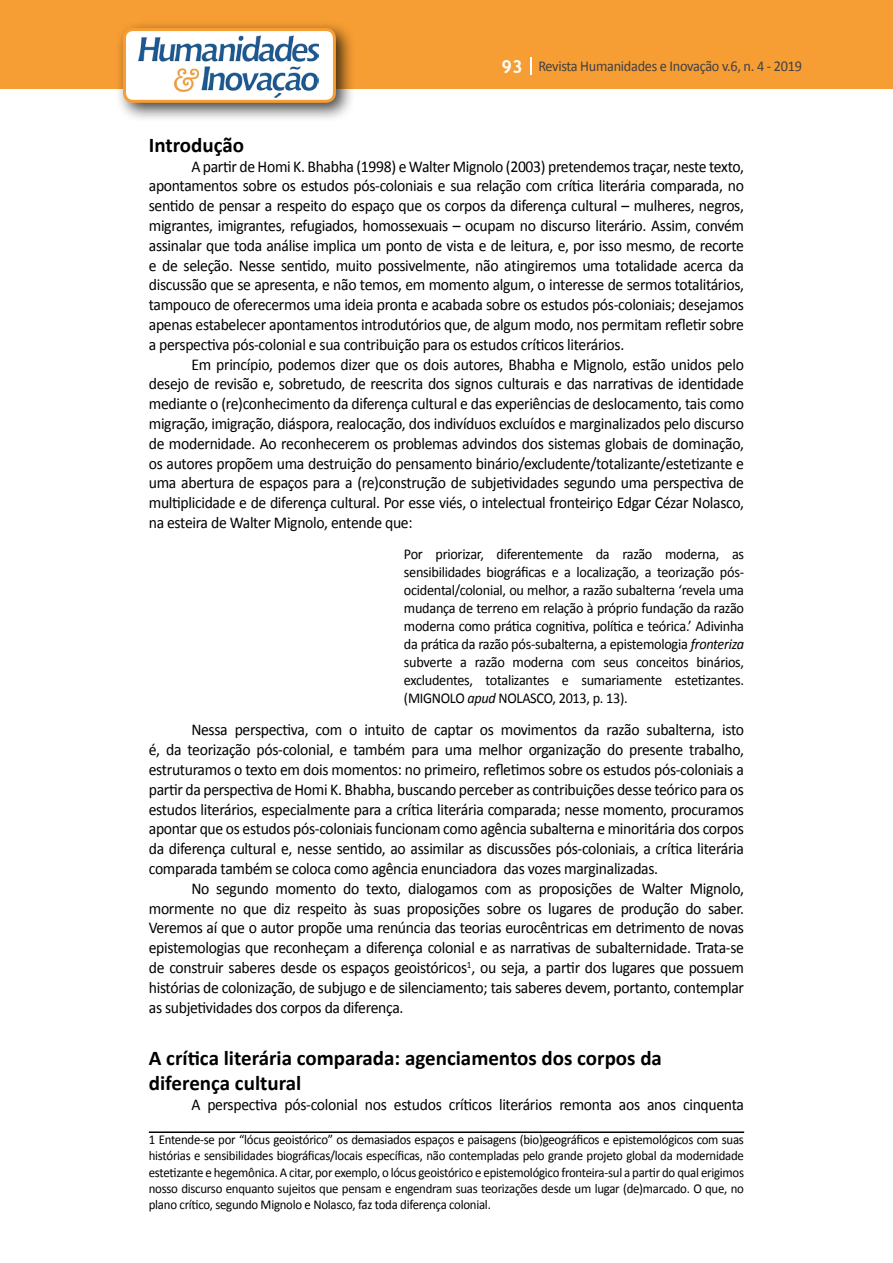
<style>
.page{position:relative;width:893px;height:1263px;background:#fff}
.page>*{position:absolute;margin:0;border:0;box-sizing:border-box;transform-origin:0 0}
.t1{font:700 21px/25.2px "Calibri";color:#000}
.t2{font:16.5px/19.8px "Calibri";letter-spacing:-.02em;color:#000;text-align:justify;scale:.95 1}
.t3{font:15px/18px "Calibri";letter-spacing:-.02em;color:#000;text-align:justify;scale:.95 1}
.t4{font:15px "Calibri";letter-spacing:-.02em;color:#414042;scale:.95 1}
.t5{font:13.5px/16.2px "Calibri";letter-spacing:-.02em;color:#000;text-align:justify;scale:.95 1}
.s1{font-family:"Trebuchet MS";font-weight:700;font-size:18px;color:#fff}
.s2{font-style:italic}
</style>
<div class="page">
<div style="left:0;top:0;width:893px;height:88px;background:#f69e34"></div>
<svg style="left:530px;top:57px;width:2px;height:18px"></svg>
<div style="left:115px;top:20px;width:241px;height:103px;background:#000;opacity:.75"></div>
<div style="left:125px;top:30px;width:209px;height:71px;background:#fff;border-radius:9px"></div>
<img style="left:138px;top:35px;width:181px;height:62px">
<div style="left:123px;top:28px;width:213px;height:75px;border:3px solid #f69e34;border-radius:9px"></div>
<hr style="left:149px;top:1131px;width:595px;height:2px;background:#000">
<p class="t4" style="left:501px;top:57px;width:318px"><span class="s1">93</span> Revista Humanidades e Inovação v.6, n. 4 - 2019</p>
<p class="t1" style="left:149px;top:132px;width:97px">Introdução</p>
<p class="t2" style="left:149px;top:156px;width:628px;text-indent:43px">A partir de Homi K. Bhabha (1998) e Walter Mignolo (2003) pretendemos traçar, neste texto, apontamentos sobre os estudos pós-coloniais e sua relação com crítica literária comparada, no sentido de pensar a respeito do espaço que os corpos da diferença cultural – mulheres, negros, migrantes, imigrantes, refugiados, homossexuais – ocupam no discurso literário. Assim, convém assinalar que toda análise implica um ponto de vista e de leitura, e, por isso mesmo, de recorte e de seleção. Nesse sentido, muito possivelmente, não atingiremos uma totalidade acerca da discussão que se apresenta, e não temos, em momento algum, o interesse de sermos totalitários, tampouco de oferecermos uma ideia pronta e acabada sobre os estudos pós-coloniais; desejamos apenas estabelecer apontamentos introdutórios que, de algum modo, nos permitam refletir sobre a perspectiva pós-colonial e sua contribuição para os estudos críticos literários.</p>
<p class="t2" style="left:149px;top:354px;width:628px;text-indent:43px">Em princípio, podemos dizer que os dois autores, Bhabha e Mignolo, estão unidos pelo desejo de revisão e, sobretudo, de reescrita dos signos culturais e das narrativas de identidade mediante o (re)conhecimento da diferença cultural e das experiências de deslocamento, tais como migração, imigração, diáspora, realocação, dos indivíduos excluídos e marginalizados pelo discurso de modernidade. Ao reconhecerem os problemas advindos dos sistemas globais de dominação, os autores propõem uma destruição do pensamento binário/excludente/totalizante/estetizante e uma abertura de espaços para a (re)construção de subjetividades segundo uma perspectiva de multiplicidade e de diferença cultural. Por esse viés, o intelectual fronteiriço Edgar Cézar Nolasco, na esteira de Walter Mignolo, entende que:</p>
<p class="t3" style="left:404px;top:545px;width:360px">Por priorizar, diferentemente da razão moderna, as sensibilidades biográficas e a localização, a teorização pós&shy;ocidental/colonial, ou melhor, a razão subalterna ‘revela uma mudança de terreno em relação à próprio fundação da razão moderna como prática cognitiva, política e teórica.’ Adivinha da prática da razão pós-subalterna, a epistemologia <span class="s2">fronteriza </span>subverte a razão moderna com seus conceitos binários, excludentes, totalizantes e sumariamente estetizantes. (MIGNOLO <span class="s2">apud</span> NOLASCO, 2013, p. 13).</p>
<p class="t2" style="left:149px;top:720px;width:628px;text-indent:43px">Nessa perspectiva, com o intuito de captar os movimentos da razão subalterna, isto é, da teorização pós-colonial, e também para uma melhor organização do presente trabalho, estruturamos o texto em dois momentos: no primeiro, refletimos sobre os estudos pós-coloniais a partir da perspectiva de Homi K. Bhabha, buscando perceber as contribuições desse teórico para os estudos literários, especialmente para a crítica literária comparada; nesse momento, procuramos apontar que os estudos pós-coloniais funcionam como agência subalterna e minoritária dos corpos da diferença cultural e, nesse sentido, ao assimilar as discussões pós-coloniais, a crítica literária comparada também se coloca como agência enunciadora das vozes marginalizadas.</p>
<p class="t2" style="left:149px;top:878px;width:628px;text-indent:43px">No segundo momento do texto, dialogamos com as proposições de Walter Mignolo, mormente no que diz respeito às suas proposições sobre os lugares de produção do saber.<br>Veremos aí que o autor propõe uma renúncia das teorias eurocêntricas em detrimento de novas epistemologias que reconheçam a diferença colonial e as narrativas de subalternidade. Trata-se de construir saberes desde os espaços geoistóricos<sup>1</sup>, ou seja, a partir dos lugares que possuem histórias de colonização, de subjugo e de silenciamento; tais saberes devem, portanto, contemplar as subjetividades dos corpos da diferença.</p>
<p class="t1" style="left:149px;top:1045px;width:515px">A crítica literária comparada: agenciamentos dos corpos da diferença cultural</p>
<p class="t2" style="left:191px;top:1094px;width:583px">A perspectiva pós-colonial nos estudos críticos literários remonta aos anos cinquenta</p>
<p class="t5" style="left:149px;top:1132px;width:628px">1 Entende-se por “lócus geoistórico” os demasiados espaços e paisagens (bio)geográficos e epistemológicos com suas histórias e sensibilidades biográficas/locais específicas, não contempladas pelo grande projeto global da modernidade estetizante e hegemônica. A citar, por exemplo, o lócus geoistórico e epistemológico fronteira-sul a partir do qual erigimos nosso discurso enquanto sujeitos que pensam e engendram suas teorizações desde um lugar (de)marcado. O que, no plano crítico, segundo Mignolo e Nolasco, faz toda diferença colonial.</p>
</div>
